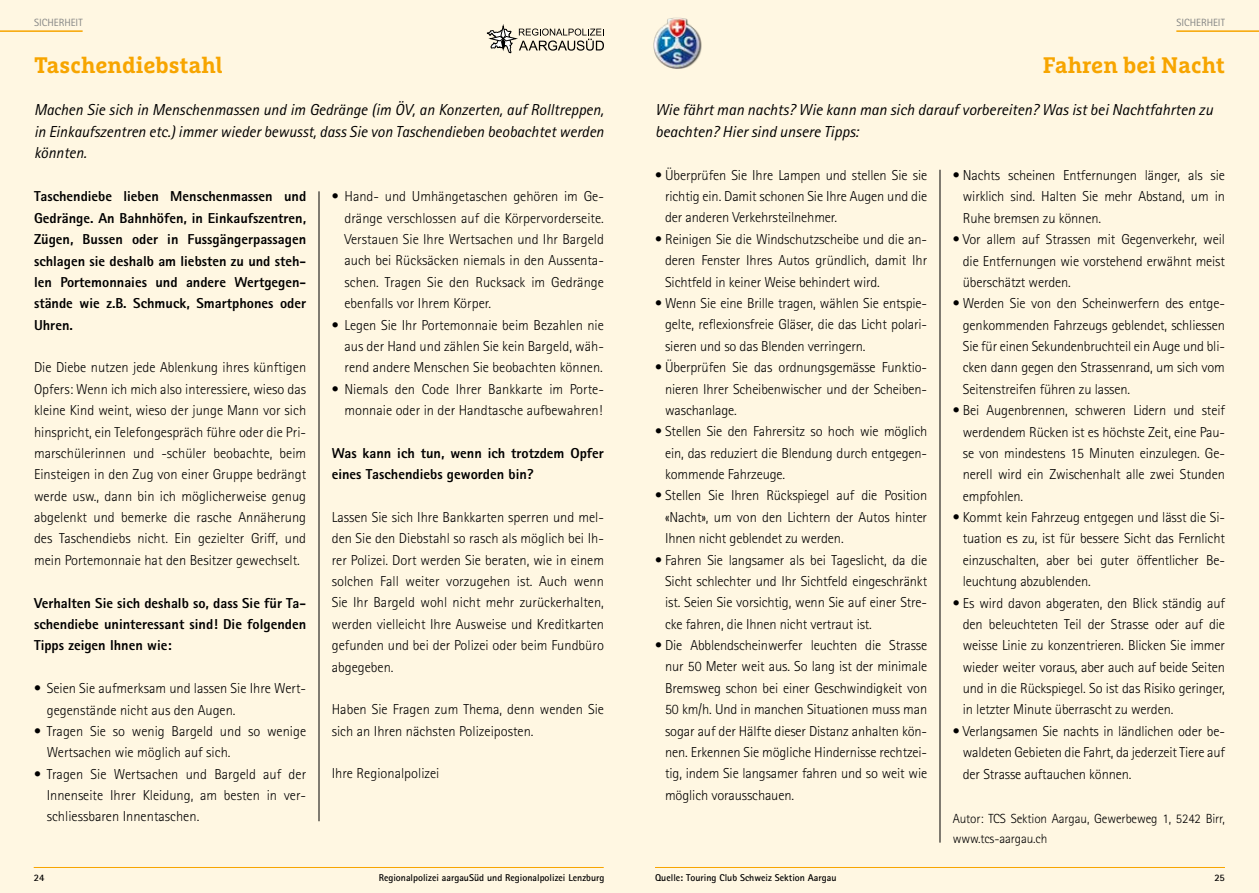
<style>
.page{position:relative;width:1259px;height:893px;background:#fff}
.page>*{position:absolute;margin:0;border:0;box-sizing:border-box;transform-origin:0 0}
.t1{font:700 22.5px "Marselis Slab Pro";color:#f7a500}
.t2{font:italic 15.9px/21.3px "Rotis Sans Serif Std";color:#000}
.t3{font:300 14.4px/21.3px "Rotis Sans Serif Std";letter-spacing:-.01em;color:#000;text-align:justify}
.t4{font:800 14.4px/21.3px "Rotis Sans Serif Std";color:#000;text-align:justify}
.t5{font:300 13.2px/20.2px "Rotis Sans Serif Std";letter-spacing:-.01em;color:#000}
.t6{font:10.5px "Rotis Sans Serif Std";color:#868786}
.t7{font:700 9.9px "Rotis Sans Serif Std";color:#000}
</style>
<div class="page">
<div style="left:0;top:0;width:629px;height:893px;background:#fff7e2"></div>
<hr style="left:0;top:30px;width:83px;height:2px;background:#f7a500">
<hr style="left:34px;top:867px;width:570px;height:1px;background:#f7a500">
<svg style="left:486px;top:25px;width:118px;height:28px"></svg>
<div style="left:629px;top:0;width:630px;height:893px;background:#fff7e2"></div>
<hr style="left:1176px;top:30px;width:83px;height:2px;background:#f7a500">
<hr style="left:655px;top:867px;width:570px;height:1px;background:#f7a500">
<hr style="left:939px;top:170px;width:1px;height:673px;background:#000">
<img style="left:653px;top:17px;width:49px;height:52px">
<hr style="left:319px;top:191px;width:1px;height:630px;background:#000">
<p class="t6" style="left:34px;top:16px;width:50px">SICHERHEIT</p>
<h1 class="t1" style="left:34px;top:51px;width:190px">Taschendiebstahl</h1>
<p class="t2" style="left:34px;top:99px;width:571px;text-align:justify">Machen Sie sich in Menschenmassen und im Gedränge (im ÖV, an Konzerten, auf Rolltreppen, in Einkaufszentren etc.) immer wieder bewusst, dass Sie von Taschendieben beobachtet werden könnten.</p>
<p class="t4" style="left:34px;top:186px;width:274px">Taschendiebe lieben Menschenmassen und Gedränge. An Bahnhöfen, in Einkaufszentren, Zügen, Bussen oder in Fussgängerpassagen schlagen sie deshalb am liebsten zu und steh&shy;len Portemonnaies und andere Wertgegen&shy;stände wie z.B. Schmuck, Smartphones oder Uhren.</p>
<p class="t3" style="left:34px;top:357px;width:274px">Die Diebe nutzen jede Ablenkung ihres künftigen Opfers: Wenn ich mich also interessiere, wieso das kleine Kind weint, wieso der junge Mann vor sich hinspricht, ein Telefongespräch führe oder die Pri&shy;marschülerinnen und -schüler beobachte, beim Einsteigen in den Zug von einer Gruppe bedrängt werde usw., dann bin ich möglicherweise genug abgelenkt und bemerke die rasche Annäherung des Taschendiebs nicht. Ein gezielter Griff, und mein Portemonnaie hat den Besitzer gewechselt.</p>
<p class="t4" style="left:34px;top:592px;width:274px">Verhalten Sie sich deshalb so, dass Sie für Ta&shy;schendiebe uninteressant sind! Die folgenden Tipps zeigen Ihnen wie:</p>
<p class="t3" style="left:47px;top:678px;width:261px;text-indent:-13px">• Seien Sie aufmerksam und lassen Sie Ihre Wert&shy;gegenstände nicht aus den Augen.</p>
<p class="t3" style="left:47px;top:721px;width:261px;text-indent:-13px">• Tragen Sie so wenig Bargeld und so wenige<br>Wertsachen wie möglich auf sich.</p>
<p class="t3" style="left:47px;top:763px;width:261px;text-indent:-13px">• Tragen Sie Wertsachen und Bargeld auf der Innenseite Ihrer Kleidung, am besten in ver&shy;schliessbaren Innentaschen.</p>
<p class="t3" style="left:344px;top:186px;width:261px;text-indent:-13px">• Hand- und Umhängetaschen gehören im Ge&shy;dränge verschlossen auf die Körpervorderseite.<br>Verstauen Sie Ihre Wertsachen und Ihr Bargeld auch bei Rücksäcken niemals in den Aussenta&shy;schen. Tragen Sie den Rucksack im Gedränge ebenfalls vor Ihrem Körper.</p>
<p class="t3" style="left:344px;top:314px;width:261px;text-indent:-13px">• Legen Sie Ihr Portemonnaie beim Bezahlen nie aus der Hand und zählen Sie kein Bargeld, wäh&shy;rend andere Menschen Sie beobachten können.</p>
<p class="t3" style="left:332px;top:378px;width:274px;text-align:right">• Niemals den Code Ihrer Bankkarte im Porte&shy;monnaie oder in der Handtasche aufbewahren!</p>
<p class="t4" style="left:332px;top:442px;width:274px">Was kann ich tun, wenn ich trotzdem Opfer eines Taschendiebs geworden bin?</p>
<p class="t3" style="left:332px;top:507px;width:274px">Lassen Sie sich Ihre Bankkarten sperren und mel&shy;den Sie den Diebstahl so rasch als möglich bei Ih&shy;rer Polizei. Dort werden Sie beraten, wie in einem solchen Fall weiter vorzugehen ist. Auch wenn Sie Ihr Bargeld wohl nicht mehr zurückerhalten, werden vielleicht Ihre Ausweise und Kreditkarten gefunden und bei der Polizei oder beim Fundbüro abgegeben.</p>
<p class="t3" style="left:332px;top:699px;width:274px">Haben Sie Fragen zum Thema, denn wenden Sie sich an Ihren nächsten Polizeiposten.</p>
<p class="t3" style="left:332px;top:763px;width:109px">Ihre Regionalpolizei</p>
<p class="t7" style="left:34px;top:871px;width:12px">24</p>
<p class="t7" style="left:379px;top:872px;width:227px">Regionalpolizei aargauSüd und Regionalpolizei Lenzburg</p>
<p class="t6" style="left:1176px;top:16px;width:50px">SICHERHEIT</p>
<h1 class="t1" style="left:1043px;top:51px;width:183px">Fahren bei Nacht</h1>
<p class="t2" style="left:655px;top:99px;width:559px">Wie fährt man nachts? Wie kann man sich darauf vorbereiten? Was ist bei Nachtfahrten zu beachten? Hier sind unsere Tipps:</p>
<p class="t3" style="left:665px;top:164px;width:264px;text-indent:-10px">• Überprüfen Sie Ihre Lampen und stellen Sie sie richtig ein. Damit schonen Sie Ihre Augen und die der anderen Verkehrsteilnehmer.</p>
<p class="t3" style="left:665px;top:228px;width:264px;text-indent:-10px">• Reinigen Sie die Windschutzscheibe und die an&shy;deren Fenster Ihres Autos gründlich, damit Ihr Sichtfeld in keiner Weise behindert wird.</p>
<p class="t3" style="left:665px;top:293px;width:264px;text-indent:-10px">• Wenn Sie eine Brille tragen, wählen Sie entspie&shy;gelte, reflexionsfreie Gläser, die das Licht polari&shy;sieren und so das Blenden verringern.</p>
<p class="t3" style="left:665px;top:357px;width:264px;text-indent:-10px">• Überprüfen Sie das ordnungsgemässe Funktio&shy;nieren Ihrer Scheibenwischer und der Scheiben&shy;waschanlage.</p>
<p class="t3" style="left:665px;top:421px;width:264px;text-indent:-10px">• Stellen Sie den Fahrersitz so hoch wie möglich ein, das reduziert die Blendung durch entgegen&shy;kommende Fahrzeuge.</p>
<p class="t3" style="left:665px;top:485px;width:264px;text-indent:-10px">• Stellen Sie Ihren Rückspiegel auf die Position «Nacht», um von den Lichtern der Autos hinter Ihnen nicht geblendet zu werden.</p>
<p class="t3" style="left:665px;top:549px;width:264px;text-indent:-10px">• Fahren Sie langsamer als bei Tageslicht, da die Sicht schlechter und Ihr Sichtfeld eingeschränkt ist. Seien Sie vorsichtig, wenn Sie auf einer Stre&shy;cke fahren, die Ihnen nicht vertraut ist.</p>
<p class="t3" style="left:665px;top:635px;width:264px;text-indent:-10px">• Die Abblendscheinwerfer leuchten die Strasse nur 50 Meter weit aus. So lang ist der minimale Bremsweg schon bei einer Geschwindigkeit von 50 km/h. Und in manchen Situationen muss man sogar auf der Hälfte dieser Distanz anhalten kön&shy;nen. Erkennen Sie mögliche Hindernisse rechtzei&shy;tig, indem Sie langsamer fahren und so weit wie möglich vorausschauen.</p>
<p class="t3" style="left:963px;top:165px;width:264px;text-indent:-10px">• Nachts scheinen Entfernungen länger, als sie wirklich sind. Halten Sie mehr Abstand, um in Ruhe bremsen zu können.</p>
<p class="t3" style="left:963px;top:229px;width:264px;text-indent:-10px">• Vor allem auf Strassen mit Gegenverkehr, weil die Entfernungen wie vorstehend erwähnt meist überschätzt werden.</p>
<p class="t3" style="left:963px;top:293px;width:264px;text-indent:-10px">• Werden Sie von den Scheinwerfern des entge&shy;genkommenden Fahrzeugs geblendet, schliessen Sie für einen Sekundenbruchteil ein Auge und bli&shy;cken dann gegen den Strassenrand, um sich vom Seitenstreifen führen zu lassen.</p>
<p class="t3" style="left:963px;top:400px;width:264px;text-indent:-10px">• Bei Augenbrennen, schweren Lidern und steif werdendem Rücken ist es höchste Zeit, eine Pau&shy;se von mindestens 15 Minuten einzulegen. Ge&shy;nerell wird ein Zwischenhalt alle zwei Stunden empfohlen.</p>
<p class="t3" style="left:963px;top:507px;width:264px;text-indent:-10px">• Kommt kein Fahrzeug entgegen und lässt die Si&shy;tuation es zu, ist für bessere Sicht das Fernlicht einzuschalten, aber bei guter öffentlicher Be&shy;leuchtung abzublenden.</p>
<p class="t3" style="left:963px;top:592px;width:264px;text-indent:-10px">• Es wird davon abgeraten, den Blick ständig auf den beleuchteten Teil der Strasse oder auf die weisse Linie zu konzentrieren. Blicken Sie immer wieder weiter voraus, aber auch auf beide Seiten und in die Rückspiegel. So ist das Risiko geringer, in letzter Minute überrascht zu werden.</p>
<p class="t3" style="left:963px;top:720px;width:264px;text-indent:-10px">• Verlangsamen Sie nachts in ländlichen oder be&shy;waldeten Gebieten die Fahrt, da jederzeit Tiere auf der Strasse auftauchen können.</p>
<p class="t5" style="left:952px;top:809px;width:274px">Autor: TCS Sektion Aargau, Gewerbeweg 1, 5242 Birr, www.tcs-aargau.ch</p>
<p class="t7" style="left:655px;top:872px;width:183px">Quelle: Touring Club Schweiz Sektion Aargau</p>
<p class="t7" style="left:1214px;top:871px;width:12px">25</p>
</div>
